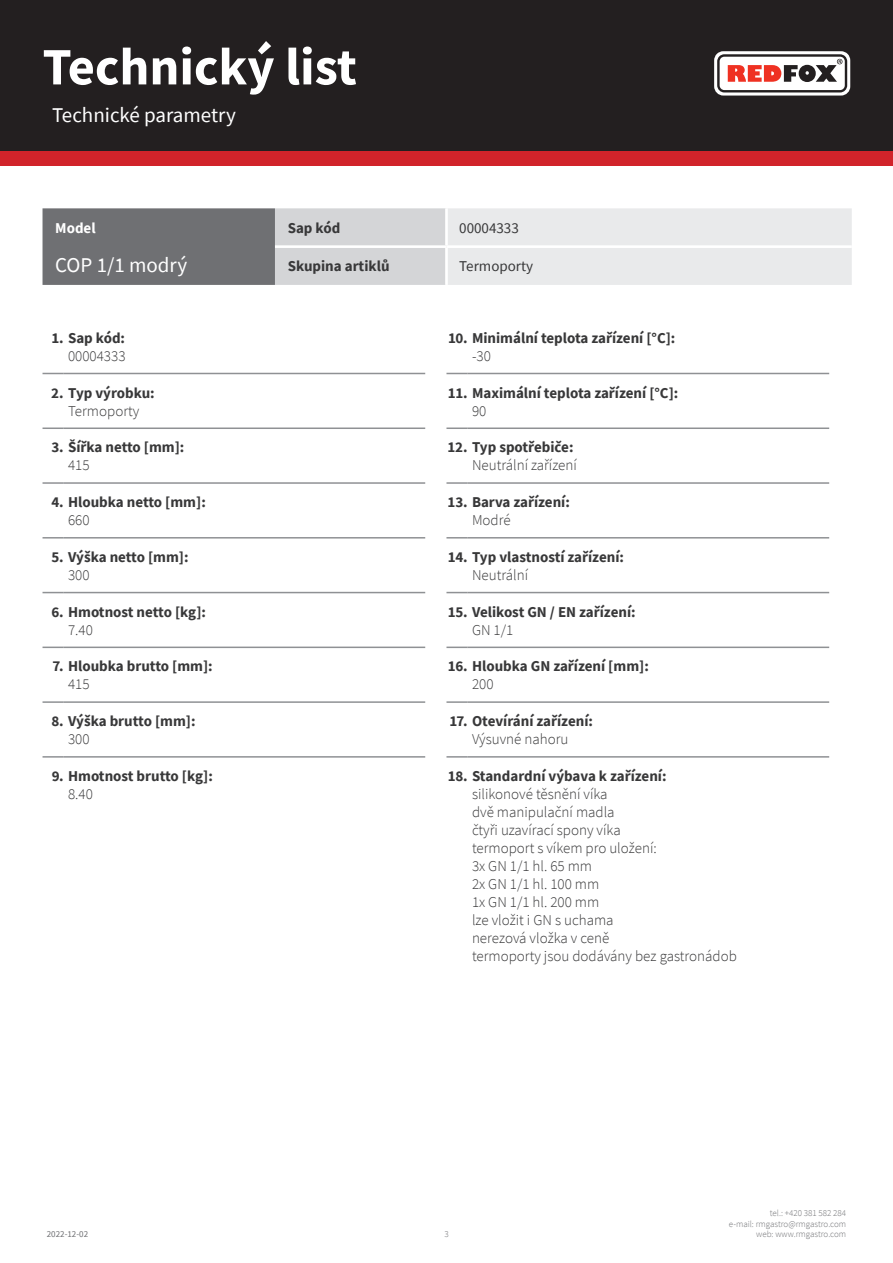
<style>
.page{position:relative;width:893px;height:1263px;background:#fff}
.page>*{position:absolute;margin:0;border:0;box-sizing:border-box;transform-origin:0 0}
.t1{font:700 52.5px "Source Sans Pro";color:#fff}
.kapitola{font:21px "Source Sans Pro";color:#fff}
.tabulka_-_headline{font:21px "Source Sans Pro";color:#fff}
.WebTechnicalNr{font:700 15px "Source Sans Pro";color:#383839}
.WebTechnicalValue{font:300 15px/18px "Source Sans Pro";color:#383839}
.tabulka_-_text{font:700 15px "Source Sans Pro";color:#383839}
.tabulka_-_text-2{font:15px "Source Sans Pro";color:#383839}
.tabulka_-_text-3{font:700 15px "Source Sans Pro";color:#fff}
.t2{font:300 9px/10.8px "Source Sans Pro";color:#6f7073;text-align:right}
.t3{font:9px "Source Sans Pro";color:#6f7073}
</style>
<div class="page">
<div style="left:0;top:0;width:893px;height:166px;background:#d1232a"></div>
<div style="left:0;top:0;width:893px;height:151px;background:#231f20"></div>
<svg style="left:714px;top:51px;width:136px;height:45px"></svg>
<hr style="left:64px;top:373px;width:361px;height:1px;background:#8f9194">
<hr style="left:468px;top:373px;width:361px;height:1px;background:#8f9194">
<hr style="left:64px;top:427px;width:361px;height:2px;background:#8f9194">
<hr style="left:468px;top:427px;width:361px;height:2px;background:#8f9194">
<hr style="left:64px;top:482px;width:361px;height:2px;background:#8f9194">
<hr style="left:468px;top:482px;width:361px;height:2px;background:#8f9194">
<hr style="left:64px;top:537px;width:361px;height:1px;background:#8f9194">
<hr style="left:468px;top:537px;width:361px;height:1px;background:#8f9194">
<hr style="left:64px;top:592px;width:361px;height:1px;background:#8f9194">
<hr style="left:64px;top:647px;width:361px;height:1px;background:#8f9194">
<hr style="left:64px;top:701px;width:361px;height:2px;background:#8f9194">
<hr style="left:64px;top:756px;width:361px;height:2px;background:#8f9194">
<hr style="left:468px;top:592px;width:361px;height:1px;background:#8f9194">
<hr style="left:468px;top:647px;width:361px;height:1px;background:#8f9194">
<hr style="left:468px;top:701px;width:361px;height:2px;background:#8f9194">
<hr style="left:468px;top:756px;width:361px;height:2px;background:#8f9194">
<svg style="left:446px;top:592px;width:22px;height:1px"></svg>
<svg style="left:446px;top:647px;width:22px;height:1px"></svg>
<hr style="left:446px;top:701px;width:22px;height:2px;background:#8f9194">
<hr style="left:446px;top:756px;width:22px;height:2px;background:#8f9194">
<svg style="left:43px;top:373px;width:21px;height:1px"></svg>
<svg style="left:446px;top:373px;width:22px;height:1px"></svg>
<hr style="left:43px;top:427px;width:21px;height:2px;background:#8f9194">
<hr style="left:446px;top:427px;width:22px;height:2px;background:#8f9194">
<hr style="left:43px;top:482px;width:21px;height:2px;background:#8f9194">
<hr style="left:446px;top:482px;width:22px;height:2px;background:#8f9194">
<svg style="left:43px;top:537px;width:21px;height:1px"></svg>
<svg style="left:446px;top:537px;width:22px;height:1px"></svg>
<svg style="left:43px;top:592px;width:21px;height:1px"></svg>
<svg style="left:43px;top:647px;width:21px;height:1px"></svg>
<hr style="left:43px;top:701px;width:21px;height:2px;background:#8f9194">
<hr style="left:43px;top:756px;width:21px;height:2px;background:#8f9194">
<svg style="left:43px;top:208px;width:809px;height:77px;background:#c0c1c3"></svg>
<hr style="left:445px;top:208px;width:3px;height:37px;background:#fff">
<hr style="left:275px;top:245px;width:171px;height:3px;background:#fff">
<hr style="left:446px;top:245px;width:406px;height:3px;background:#fff">
<hr style="left:445px;top:248px;width:3px;height:37px;background:#fff">
<h1 class="t1" style="left:43px;top:31px;width:316px">Technický list</h1>
<p class="kapitola" style="left:52px;top:101px;width:185px">Technické parametry</p>
<p class="tabulka_-_text-3" style="left:55px;top:218px;width:42px">Model</p>
<p class="tabulka_-_text" style="left:288px;top:218px;width:54px">Sap kód</p>
<p class="tabulka_-_text-2" style="left:459px;top:219px;width:61px">00004333</p>
<p class="tabulka_-_headline" style="left:55px;top:251px;width:133px">COP 1/1 modrý</p>
<p class="tabulka_-_text" style="left:288px;top:256px;width:103px">Skupina artiklů</p>
<p class="tabulka_-_text-2" style="left:459px;top:257px;width:75px">Termoporty</p>
<p class="WebTechnicalNr" style="left:51px;top:328px;width:75px">1. Sap kód:</p>
<p class="WebTechnicalValue" style="left:68px;top:347px;width:59px">00004333</p>
<p class="WebTechnicalNr" style="left:448px;top:328px;width:229px">10. Minimální teplota zařízení [°C]:</p>
<p class="WebTechnicalValue" style="left:472px;top:347px;width:20px">-30</p>
<p class="WebTechnicalNr" style="left:51px;top:382px;width:105px">2. Typ výrobku:</p>
<p class="WebTechnicalValue" style="left:68px;top:401px;width:73px">Termoporty</p>
<p class="WebTechnicalNr" style="left:448px;top:382px;width:232px">11. Maximální teplota zařízení [°C]:</p>
<p class="WebTechnicalValue" style="left:472px;top:401px;width:16px">90</p>
<p class="WebTechnicalNr" style="left:52px;top:437px;width:134px">3. Šířka netto [mm]:</p>
<p class="WebTechnicalValue" style="left:68px;top:456px;width:23px">415</p>
<p class="WebTechnicalNr" style="left:447px;top:437px;width:127px">12. Typ spotřebiče:</p>
<p class="WebTechnicalValue" style="left:472px;top:456px;width:106px">Neutrální zařízení</p>
<p class="WebTechnicalNr" style="left:51px;top:492px;width:156px">4. Hloubka netto [mm]:</p>
<p class="WebTechnicalValue" style="left:68px;top:511px;width:23px">660</p>
<p class="WebTechnicalNr" style="left:448px;top:492px;width:124px">13. Barva zařízení:</p>
<p class="WebTechnicalValue" style="left:472px;top:511px;width:40px">Modré</p>
<p class="WebTechnicalNr" style="left:52px;top:547px;width:139px">5. Výška netto [mm]:</p>
<p class="WebTechnicalValue" style="left:68px;top:566px;width:23px">300</p>
<p class="WebTechnicalNr" style="left:448px;top:547px;width:178px">14. Typ vlastností zařízení:</p>
<p class="WebTechnicalValue" style="left:472px;top:566px;width:58px">Neutrální</p>
<p class="WebTechnicalNr" style="left:51px;top:601px;width:156px">6. Hmotnost netto [kg]:</p>
<p class="WebTechnicalValue" style="left:68px;top:621px;width:26px">7.40</p>
<p class="WebTechnicalNr" style="left:448px;top:601px;width:189px">15. Velikost GN / EN zařízení:</p>
<p class="WebTechnicalValue" style="left:472px;top:621px;width:43px">GN 1/1</p>
<p class="WebTechnicalNr" style="left:53px;top:656px;width:162px">7. Hloubka brutto [mm]:</p>
<p class="WebTechnicalValue" style="left:68px;top:675px;width:23px">415</p>
<p class="WebTechnicalNr" style="left:448px;top:656px;width:202px">16. Hloubka GN zařízení [mm]:</p>
<p class="WebTechnicalValue" style="left:472px;top:675px;width:23px">200</p>
<p class="WebTechnicalNr" style="left:51px;top:711px;width:146px">8. Výška brutto [mm]:</p>
<p class="WebTechnicalValue" style="left:68px;top:730px;width:23px">300</p>
<p class="WebTechnicalNr" style="left:450px;top:711px;width:145px">17. Otevírání zařízení:</p>
<p class="WebTechnicalValue" style="left:472px;top:730px;width:98px">Výsuvné nahoru</p>
<p class="WebTechnicalNr" style="left:52px;top:766px;width:163px">9. Hmotnost brutto [kg]:</p>
<p class="WebTechnicalValue" style="left:68px;top:785px;width:26px">8.40</p>
<p class="WebTechnicalNr" style="left:448px;top:766px;width:220px">18. Standardní výbava k zařízení:</p>
<p class="WebTechnicalValue" style="left:472px;top:785px;width:266px">silikonové těsnění víka<br>dvě manipulační madla<br>čtyři uzavírací spony víka<br>termoport s víkem pro uložení:<br>3x GN 1/1 hl. 65 mm<br>2x GN 1/1 hl. 100 mm<br>1x GN 1/1 hl. 200 mm<br>lze vložit i GN s uchama<br>nerezová vložka v ceně<br>termoporty jsou dodávány bez gastronádob</p>
<p class="t3" style="left:47px;top:1229px;width:43px">2022-12-02</p>
<p class="t2" style="left:444px;top:1229px;width:6px">3</p>
<p class="t2" style="left:729px;top:1207px;width:119px">tel.: +420 381 582 284<br>e-mail: rmgastro@rmgastro.com web: www.rmgastro.com</p>
</div>
